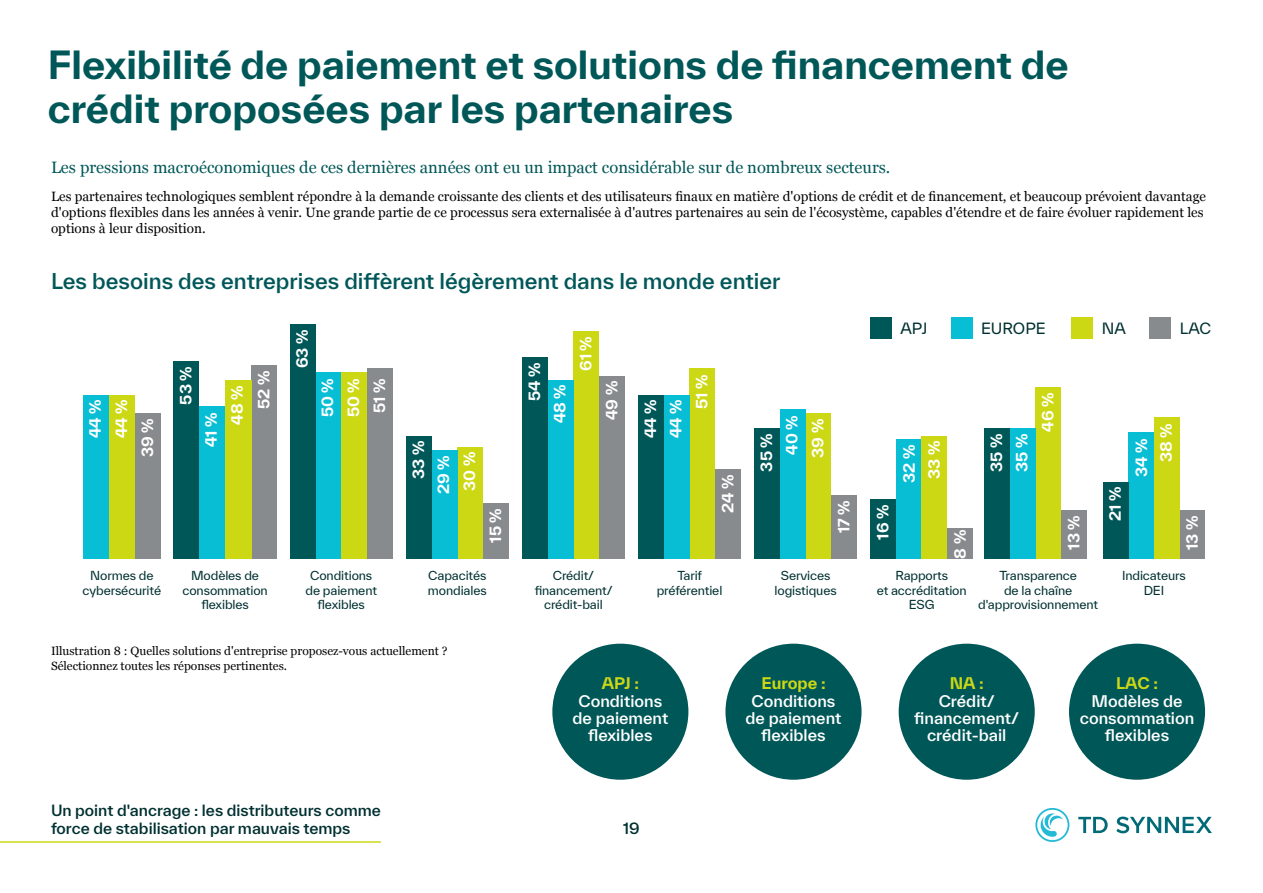
<style>
.page{position:relative;width:1263px;height:893px;background:#fff}
.page>*{position:absolute;margin:0;border:0;box-sizing:border-box;transform-origin:0 0}
.t1{font:700 37.5px/43.5px "TWK Everett";color:#005758}
.t2{font:500 21px "TWK Everett";color:#005758}
.t3{font:16.5px "Georgia";color:#005758}
.t4{font:500 15.45px/17.4px "TWK Everett";color:#fff;text-align:center}
.t5{font:700 15.45px "TWK Everett";color:#ccd814}
.t6{font:700 15px "TWK Everett";color:#fff}
.t7{font:500 15px/18px "TWK Everett";color:#003031}
.t8{font:15px "TWK Everett";color:#003031}
.t9{font:13.5px/16.2px "Georgia";color:#000}
.t10{font:12px/14.4px "TWK Everett";letter-spacing:-.01em;color:#003031;text-align:center}
.t11{font:12px/14.4px "Georgia";color:#000}
</style>
<div class="page">
<svg style="left:1035px;top:808px;width:34px;height:34px"></svg>
<svg style="left:1078px;top:817px;width:30px;height:16px"></svg>
<svg style="left:1116px;top:817px;width:96px;height:16px"></svg>
<div style="left:135px;top:413px;width:25px;height:145px;background:#888b8d"></div>
<div style="left:109px;top:395px;width:26px;height:163px;background:#ccd814"></div>
<div style="left:83px;top:395px;width:26px;height:163px;background:#08bed5"></div>
<div style="left:252px;top:365px;width:25px;height:193px;background:#888b8d"></div>
<div style="left:225px;top:380px;width:26px;height:178px;background:#ccd814"></div>
<div style="left:199px;top:406px;width:26px;height:152px;background:#08bed5"></div>
<div style="left:174px;top:361px;width:25px;height:197px;background:#005758"></div>
<div style="left:341px;top:372px;width:27px;height:186px;background:#ccd814"></div>
<div style="left:367px;top:368px;width:25px;height:190px;background:#888b8d"></div>
<div style="left:316px;top:372px;width:25px;height:186px;background:#08bed5"></div>
<div style="left:290px;top:324px;width:26px;height:234px;background:#005758"></div>
<div style="left:482px;top:503px;width:27px;height:55px;background:#888b8d"></div>
<div style="left:457px;top:447px;width:26px;height:111px;background:#ccd814"></div>
<div style="left:432px;top:450px;width:25px;height:108px;background:#08bed5"></div>
<div style="left:406px;top:436px;width:26px;height:122px;background:#005758"></div>
<div style="left:599px;top:376px;width:26px;height:182px;background:#888b8d"></div>
<div style="left:573px;top:331px;width:26px;height:227px;background:#ccd814"></div>
<div style="left:548px;top:380px;width:25px;height:178px;background:#08bed5"></div>
<div style="left:522px;top:357px;width:26px;height:201px;background:#005758"></div>
<div style="left:714px;top:469px;width:27px;height:89px;background:#888b8d"></div>
<div style="left:690px;top:368px;width:25px;height:190px;background:#ccd814"></div>
<div style="left:664px;top:395px;width:25px;height:163px;background:#08bed5"></div>
<div style="left:638px;top:395px;width:26px;height:163px;background:#005758"></div>
<div style="left:830px;top:495px;width:27px;height:63px;background:#888b8d"></div>
<div style="left:806px;top:413px;width:25px;height:145px;background:#ccd814"></div>
<div style="left:780px;top:409px;width:25px;height:149px;background:#08bed5"></div>
<div style="left:754px;top:428px;width:26px;height:130px;background:#005758"></div>
<div style="left:947px;top:528px;width:26px;height:30px;background:#888b8d"></div>
<div style="left:896px;top:439px;width:26px;height:119px;background:#08bed5"></div>
<div style="left:922px;top:436px;width:25px;height:122px;background:#ccd814"></div>
<div style="left:870px;top:499px;width:26px;height:59px;background:#005758"></div>
<div style="left:1061px;top:510px;width:26px;height:48px;background:#888b8d"></div>
<div style="left:1035px;top:387px;width:26px;height:171px;background:#ccd814"></div>
<div style="left:1010px;top:428px;width:25px;height:130px;background:#08bed5"></div>
<div style="left:984px;top:428px;width:26px;height:130px;background:#005758"></div>
<div style="left:1179px;top:510px;width:26px;height:48px;background:#888b8d"></div>
<div style="left:1154px;top:417px;width:25px;height:141px;background:#ccd814"></div>
<div style="left:1128px;top:432px;width:26px;height:126px;background:#08bed5"></div>
<div style="left:1103px;top:482px;width:25px;height:76px;background:#005758"></div>
<div style="left:1069px;top:644px;width:136px;height:136px;background:#005758;border-radius:50%"></div>
<div style="left:552px;top:644px;width:136px;height:136px;background:#005758;border-radius:50%"></div>
<div style="left:725px;top:644px;width:136px;height:136px;background:#005758;border-radius:50%"></div>
<div style="left:899px;top:644px;width:136px;height:136px;background:#005758;border-radius:50%"></div>
<div style="left:870px;top:318px;width:22px;height:21px;background:#005758"></div>
<div style="left:951px;top:318px;width:21px;height:21px;background:#08bed5"></div>
<div style="left:1150px;top:318px;width:21px;height:21px;background:#888b8d"></div>
<div style="left:1072px;top:318px;width:21px;height:21px;background:#ccd814"></div>
<hr style="left:0;top:841px;width:381px;height:2px;background:#ccd814">
<h1 class="t1" style="left:48px;top:43px;width:1022px">Flexibilité de paiement et solutions de financement de crédit proposées par les partenaires</h1>
<p class="t3" style="left:51px;top:155px;width:841px">Les pressions macroéconomiques de ces dernières années ont eu un impact considérable sur de nombreux secteurs.</p>
<p class="t9" style="left:51px;top:188px;width:1156px">Les partenaires technologiques semblent répondre à la demande croissante des clients et des utilisateurs finaux en matière d'options de crédit et de financement, et beaucoup prévoient davantage d'options flexibles dans les années à venir. Une grande partie de ce processus sera externalisée à d'autres partenaires au sein de l'écosystème, capables d'étendre et de faire évoluer rapidement les options à leur disposition.</p>
<h2 class="t2" style="left:51px;top:266px;width:731px">Les besoins des entreprises diffèrent légèrement dans le monde entier</h2>
<p class="t6" style="left:85px;top:438px;width:40px;rotate:-90deg">44 %</p>
<p class="t6" style="left:111px;top:438px;width:40px;rotate:-90deg">44 %</p>
<p class="t6" style="left:137px;top:457px;width:40px;rotate:-90deg">39 %</p>
<p class="t6" style="left:175px;top:405px;width:40px;rotate:-90deg">53 %</p>
<p class="t6" style="left:200px;top:447px;width:36px;rotate:-90deg">41 %</p>
<p class="t6" style="left:291px;top:368px;width:40px;rotate:-90deg">63 %</p>
<p class="t6" style="left:253px;top:409px;width:40px;rotate:-90deg">52 %</p>
<p class="t6" style="left:369px;top:413px;width:36px;rotate:-90deg">51 %</p>
<p class="t6" style="left:226px;top:425px;width:41px;rotate:-90deg">48 %</p>
<p class="t6" style="left:343px;top:417px;width:40px;rotate:-90deg">50 %</p>
<p class="t6" style="left:317px;top:417px;width:40px;rotate:-90deg">50 %</p>
<p class="t6" style="left:408px;top:479px;width:40px;rotate:-90deg">33 %</p>
<p class="t6" style="left:433px;top:494px;width:40px;rotate:-90deg">29 %</p>
<p class="t6" style="left:459px;top:491px;width:40px;rotate:-90deg">30 %</p>
<p class="t6" style="left:485px;top:543px;width:36px;rotate:-90deg">15 %</p>
<p class="t6" style="left:524px;top:401px;width:40px;rotate:-90deg">54 %</p>
<p class="t6" style="left:549px;top:423px;width:41px;rotate:-90deg">48 %</p>
<p class="t6" style="left:575px;top:371px;width:36px;rotate:-90deg">61 %</p>
<p class="t6" style="left:601px;top:420px;width:41px;rotate:-90deg">49 %</p>
<p class="t6" style="left:640px;top:438px;width:40px;rotate:-90deg">44 %</p>
<p class="t6" style="left:665px;top:438px;width:40px;rotate:-90deg">44 %</p>
<p class="t6" style="left:691px;top:409px;width:36px;rotate:-90deg">51 %</p>
<p class="t6" style="left:717px;top:513px;width:40px;rotate:-90deg">24 %</p>
<p class="t6" style="left:756px;top:472px;width:40px;rotate:-90deg">35 %</p>
<p class="t6" style="left:781px;top:455px;width:41px;rotate:-90deg">40 %</p>
<p class="t6" style="left:807px;top:458px;width:40px;rotate:-90deg">39 %</p>
<p class="t6" style="left:833px;top:533px;width:34px;rotate:-90deg">17 %</p>
<p class="t8" style="left:900px;top:317px;width:28px">APJ</p>
<p class="t8" style="left:981px;top:317px;width:66px">EUROPE</p>
<p class="t8" style="left:1102px;top:317px;width:26px">NA</p>
<p class="t8" style="left:1180px;top:317px;width:33px">LAC</p>
<p class="t6" style="left:872px;top:540px;width:36px;rotate:-90deg">16 %</p>
<p class="t6" style="left:1037px;top:432px;width:41px;rotate:-90deg">46 %</p>
<p class="t6" style="left:1011px;top:472px;width:40px;rotate:-90deg">35 %</p>
<p class="t6" style="left:986px;top:472px;width:40px;rotate:-90deg">35 %</p>
<p class="t6" style="left:898px;top:483px;width:40px;rotate:-90deg">32 %</p>
<p class="t6" style="left:1130px;top:477px;width:40px;rotate:-90deg">34 %</p>
<p class="t6" style="left:923px;top:479px;width:40px;rotate:-90deg">33 %</p>
<p class="t6" style="left:949px;top:558px;width:30px;rotate:-90deg">8 %</p>
<p class="t6" style="left:1063px;top:550px;width:36px;rotate:-90deg">13 %</p>
<p class="t6" style="left:1104px;top:521px;width:36px;rotate:-90deg">21 %</p>
<p class="t6" style="left:1155px;top:462px;width:40px;rotate:-90deg">38 %</p>
<p class="t6" style="left:1181px;top:550px;width:36px;rotate:-90deg">13 %</p>
<p class="t10" style="left:83px;top:568px;width:80px">Normes de cybersécurité</p>
<p class="t10" style="left:183px;top:568px;width:87px">Modèles de consommation flexibles</p>
<p class="t10" style="left:306px;top:568px;width:73px">Conditions de paiement flexibles</p>
<p class="t10" style="left:428px;top:568px;width:60px;text-align:left">Capacités mondiales</p>
<p class="t10" style="left:535px;top:568px;width:79px">Crédit/ financement/ crédit-bail</p>
<p class="t10" style="left:877px;top:568px;width:91px">Rapports<br>et accréditation<br>ESG</p>
<p class="t10" style="left:775px;top:568px;width:64px">Services logistiques</p>
<p class="t10" style="left:1122px;top:568px;width:65px">Indicateurs<br>DEI</p>
<p class="t10" style="left:657px;top:568px;width:67px">Tarif préférentiel</p>
<p class="t10" style="left:978px;top:568px;width:121px">Transparence<br>de la chaîne d'approvisionnement</p>
<p class="t11" style="left:51px;top:643px;width:398px">Illustration 8 : Quelles solutions d'entreprise proposez-vous actuellement ?<br>Sélectionnez toutes les réponses pertinentes.</p>
<p class="t7" style="left:51px;top:801px;width:331px">Un point d'ancrage : les distributeurs comme force de stabilisation par mauvais temps</p>
<p class="t5" style="left:602px;top:672px;width:39px">APJ :</p>
<p class="t4" style="left:572px;top:692px;width:97px">Conditions de paiement flexibles</p>
<p class="t7" style="left:623px;top:819px;width:18px">19</p>
<p class="t5" style="left:761px;top:672px;width:66px">Europe :</p>
<p class="t4" style="left:746px;top:692px;width:97px">Conditions de paiement flexibles</p>
<p class="t5" style="left:950px;top:672px;width:35px">NA :</p>
<p class="t4" style="left:914px;top:692px;width:106px">Crédit/ financement/ crédit-bail</p>
<p class="t5" style="left:1116px;top:672px;width:43px">LAC :</p>
<p class="t4" style="left:1080px;top:692px;width:116px">Modèles de consommation flexibles</p>
</div>
